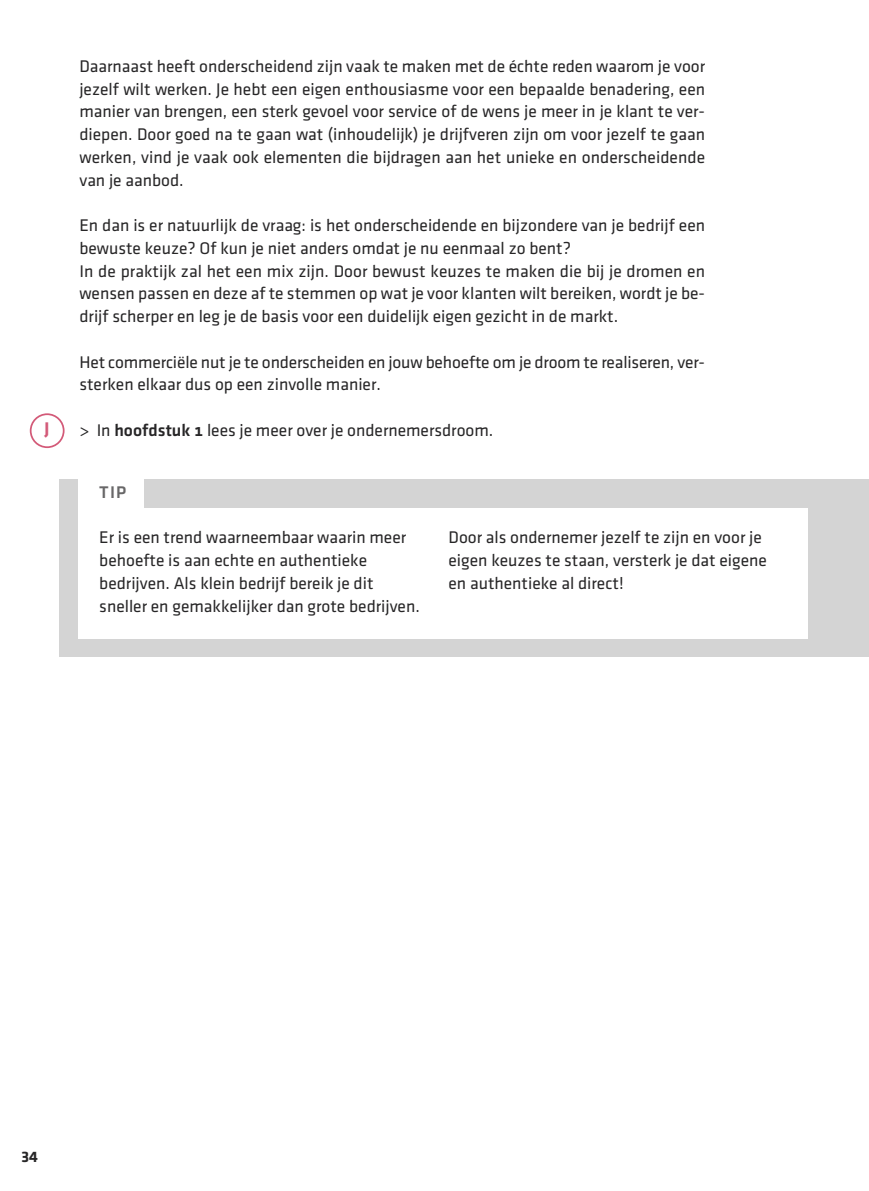
<style>
.page{position:relative;width:869px;height:1191px;background:#fff}
.page>*{position:absolute;margin:0;border:0;box-sizing:border-box;transform-origin:0 0}
.t1{font:17.5px/22.8px "Klavika";color:#272627}
.t2{font:17.5px "Klavika Medium OSTF";color:#686768}
.t3{font:700 17.5px "Klavika";color:#d35a78}
.t4{font:700 15.75px "Klavika";color:#272627}
.s1{font-family:"Klavika Medium OSTF"}
</style>
<div class="page">
<div style="left:60px;top:479px;width:808px;height:177px;background:#d4d4d4"></div>
<div style="left:78px;top:508px;width:729px;height:130px;background:#fff"></div>
<div style="left:78px;top:472px;width:66px;height:41px;background:#fff"></div>
<svg style="left:30px;top:413px;width:34px;height:35px"></svg>
<p class="t3" style="left:45px;top:422px;width:6px">J</p>
<p class="t1" style="left:79px;top:56px;width:627px;text-align:justify">Daarnaast heeft onderscheidend zijn vaak te maken met de échte reden waarom je voor jezelf wilt werken. Je hebt een eigen enthousiasme voor een bepaalde benadering, een manier van brengen, een sterk gevoel voor service of de wens je meer in je klant te ver&shy;diepen. Door goed na te gaan wat (inhoudelijk) je drijfveren zijn om voor jezelf te gaan werken, vind je vaak ook elementen die bijdragen aan het unieke en onderscheidende van je aanbod.</p>
<p class="t1" style="left:79px;top:216px;width:627px">En dan is er natuurlijk de vraag: is het onderscheidende en bijzondere van je bedrijf een bewuste keuze? Of kun je niet anders omdat je nu eenmaal zo bent?<br>In de praktijk zal het een mix zijn. Door bewust keuzes te maken die bij je dromen en wensen passen en deze af te stemmen op wat je voor klanten wilt bereiken, wordt je be&shy;drijf scherper en leg je de basis voor een duidelijk eigen gezicht in de markt.</p>
<p class="t1" style="left:79px;top:352px;width:627px">Het commerciële nut je te onderscheiden en jouw behoefte om je droom te realiseren, ver&shy;sterken elkaar dus op een zinvolle manier.</p>
<p class="t1" style="left:79px;top:420px;width:415px">&gt; In <span class="s1">hoofdstuk 1</span> lees je meer over je ondernemersdroom.</p>
<p class="t2" style="left:99px;top:486px;width:28px">TIP</p>
<p class="t1" style="left:99px;top:528px;width:322px">Er is een trend waarneembaar waarin meer behoefte is aan echte en authentieke bedrijven. Als klein bedrijf bereik je dit sneller en gemakkelijker dan grote bedrijven.</p>
<p class="t1" style="left:448px;top:528px;width:320px">Door als ondernemer jezelf te zijn en voor je eigen keuzes te staan, versterk je dat eigene en authentieke al direct!</p>
<p class="t4" style="left:22px;top:1151px;width:18px">34</p>
</div>
